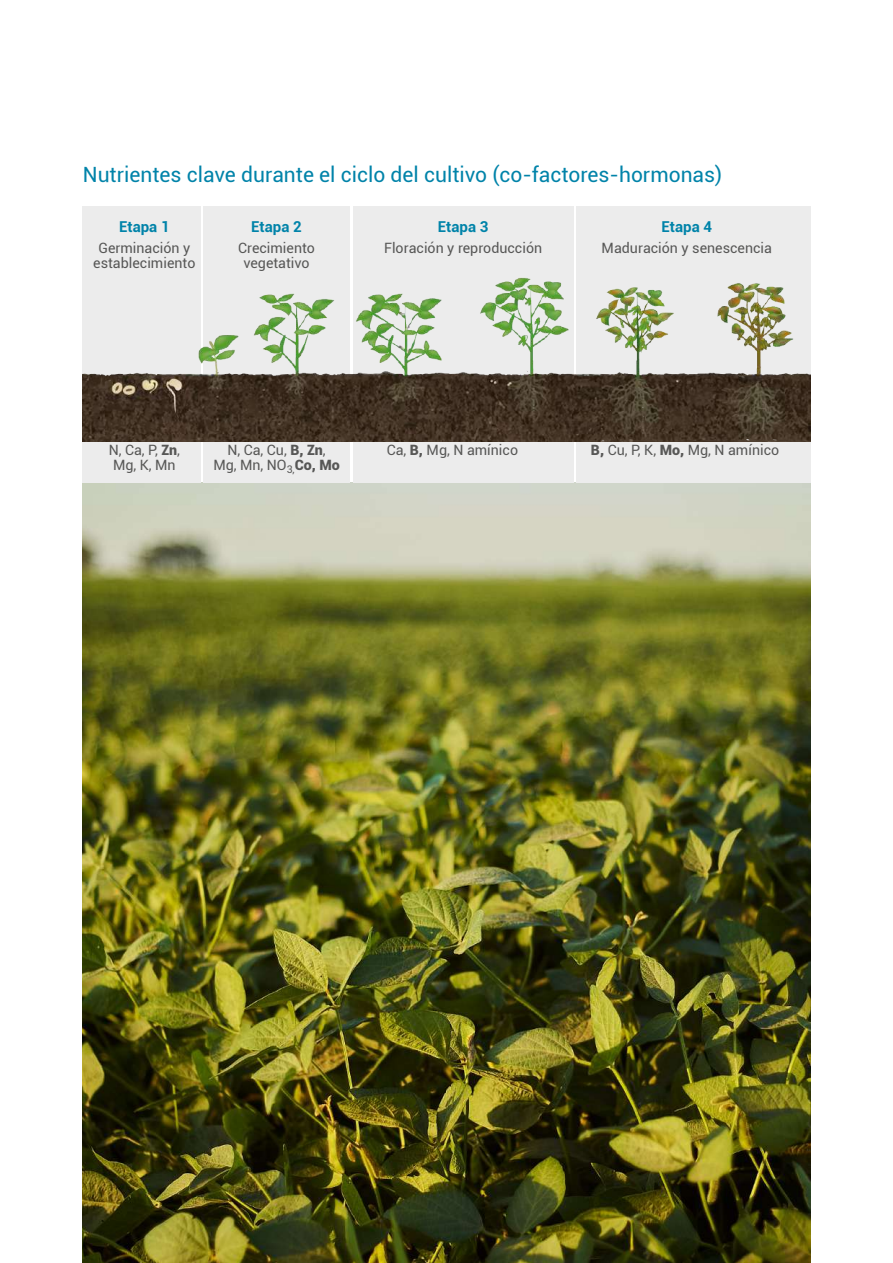
<style>
.page{position:relative;width:893px;height:1263px;background:#fff}
.page>*{position:absolute;margin:0;border:0;box-sizing:border-box;transform-origin:0 0}
.t1{font:21px "Roboto";color:#0083a9}
.t2{font:700 15px "Roboto";color:#0083a9}
.t3{font:14.25px/15px "Roboto";color:#575756;text-align:center}
.s1{font-weight:900}
</style>
<div class="page">
<img style="left:82px;top:483px;width:728px;height:780px">
<div style="left:82px;top:206px;width:119px;height:276px;background:#ececec"></div>
<div style="left:576px;top:206px;width:235px;height:276px;background:#ececec"></div>
<div style="left:353px;top:206px;width:221px;height:276px;background:#ececec"></div>
<div style="left:203px;top:206px;width:147px;height:276px;background:#ececec"></div>
<img style="left:82px;top:277px;width:729px;height:164px">
<h1 class="t1" style="left:83px;top:159px;width:641px">Nutrientes clave durante el ciclo del cultivo (co-factores-hormonas)</h1>
<p class="t2" style="left:119px;top:216px;width:52px">Etapa 1</p>
<p class="t3" style="left:93px;top:239px;width:104px">Germinación y establecimiento</p>
<p class="t2" style="left:251px;top:216px;width:52px">Etapa 2</p>
<p class="t3" style="left:238px;top:239px;width:78px">Crecimiento vegetativo</p>
<p class="t2" style="left:438px;top:216px;width:52px">Etapa 3</p>
<p class="t3" style="left:384px;top:239px;width:159px">Floración y reproducción</p>
<p class="t2" style="left:662px;top:216px;width:52px">Etapa 4</p>
<p class="t3" style="left:602px;top:239px;width:172px">Maduración y senescencia</p>
<p class="t3" style="left:109px;top:442px;width:73px">N, Ca, P, <span class="s1">Zn</span>,<br>Mg, K, Mn</p>
<p class="t3" style="left:213px;top:442px;width:128px">N, Ca, Cu, <span class="s1">B, Zn</span>,<br>Mg, Mn, NO<sub>3,</sub><span class="s1">Co, Mo</span></p>
<p class="t3" style="left:387px;top:442px;width:133px">Ca, <span class="s1">B,</span> Mg, N amínico</p>
<p class="t3" style="left:591px;top:442px;width:190px"><span class="s1">B,</span> Cu, P, K, <span class="s1">Mo,</span> Mg, N amínico</p>
</div>
